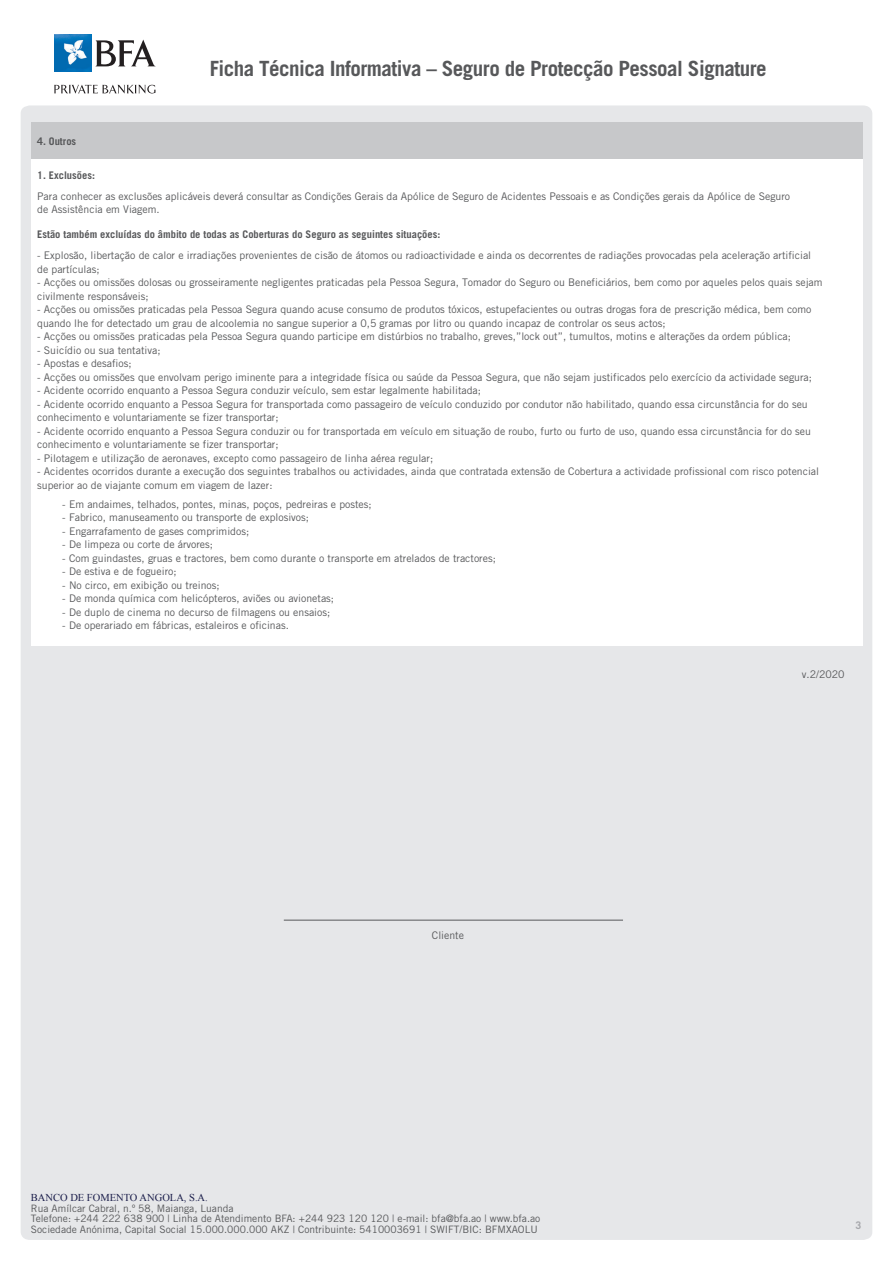
<style>
.page{position:relative;width:893px;height:1263px;background:#fff}
.page>*{position:absolute;margin:0;border:0;box-sizing:border-box;transform-origin:0 0}
.t1{font:700 21px "Trade Gothic";letter-spacing:-.025em;color:#57585a}
.t2{font:10.5px/13.5px "Trade Gothic";color:#57585a}
.t3{font:700 10.5px "Trade Gothic";color:#57585a}
.t4{font:10.5px "Times New Roman";color:#1a1d4a}
.t5{font:700 10.5px "Trade Gothic";color:#a8a9ad}
.t6{font:10.2px/10.5px "Trade Gothic";color:#57585a}
</style>
<div class="page">
<div style="left:21px;top:105px;width:851px;height:1135px;background:#e6e7e9"></div>
<img style="left:54px;top:35px;width:37px;height:37px">
<svg style="left:54px;top:85px;width:102px;height:9px"></svg>
<svg style="left:95px;top:40px;width:60px;height:26px"></svg>
<div style="left:31px;top:122px;width:832px;height:524px;background:#fff"></div>
<div style="left:31px;top:122px;width:831px;height:37px;background:#c7c8ca"></div>
<hr style="left:284px;top:920px;width:339px;height:1px;background:#57585a">
<h1 class="t1" style="left:210px;top:56px;width:558px">Ficha Técnica Informativa – Seguro de Protecção Pessoal Signature</h1>
<p class="t3" style="left:37px;top:134px;width:41px">4. Outros</p>
<p class="t3" style="left:37px;top:169px;width:59px">1. Exclusões:</p>
<p class="t2" style="left:37px;top:190px;width:754px;line-height:12.6px">Para conhecer as exclusões aplicáveis deverá consultar as Condições Gerais da Apólice de Seguro de Acidentes Pessoais e as Condições gerais da Apólice de Seguro de Assistência em Viagem.</p>
<p class="t3" style="left:37px;top:228px;width:405px">Estão também excluídas do âmbito de todas as Coberturas do Seguro as seguintes situações:</p>
<p class="t2" style="left:37px;top:249px;width:775px">- Explosão, libertação de calor e irradiações provenientes de cisão de átomos ou radioactividade e ainda os decorrentes de radiações provocadas pela aceleração artificial de partículas;</p>
<p class="t2" style="left:37px;top:276px;width:787px">- Acções ou omissões dolosas ou grosseiramente negligentes praticadas pela Pessoa Segura, Tomador do Seguro ou Beneficiários, bem como por aqueles pelos quais sejam civilmente responsáveis;</p>
<p class="t2" style="left:37px;top:303px;width:776px">- Acções ou omissões praticadas pela Pessoa Segura quando acuse consumo de produtos tóxicos, estupefacientes ou outras drogas fora de prescrição médica, bem como quando lhe for detectado um grau de alcoolemia no sangue superior a 0,5 gramas por litro ou quando incapaz de controlar os seus actos;</p>
<p class="t2" style="left:37px;top:330px;width:755px">- Acções ou omissões praticadas pela Pessoa Segura quando participe em distúrbios no trabalho, greves,”lock out”, tumultos, motins e alterações da ordem pública;</p>
<p class="t2" style="left:37px;top:343px;width:125px">- Suicídio ou sua tentativa;</p>
<p class="t2" style="left:37px;top:357px;width:96px">- Apostas e desafios;</p>
<p class="t2" style="left:37px;top:370px;width:776px">- Acções ou omissões que envolvam perigo iminente para a integridade física ou saúde da Pessoa Segura, que não sejam justificados pelo exercício da actividade segura;</p>
<p class="t2" style="left:37px;top:384px;width:445px">- Acidente ocorrido enquanto a Pessoa Segura conduzir veículo, sem estar legalmente habilitada;</p>
<p class="t2" style="left:37px;top:397px;width:772px">- Acidente ocorrido enquanto a Pessoa Segura for transportada como passageiro de veículo conduzido por condutor não habilitado, quando essa circunstância for do seu conhecimento e voluntariamente se fizer transportar;</p>
<p class="t2" style="left:37px;top:424px;width:775px">- Acidente ocorrido enquanto a Pessoa Segura conduzir ou for transportada em veículo em situação de roubo, furto ou furto de uso, quando essa circunstância for do seu conhecimento e voluntariamente se fizer transportar;</p>
<p class="t2" style="left:37px;top:451px;width:397px">- Pilotagem e utilização de aeronaves, excepto como passageiro de linha aérea regular;</p>
<p class="t2" style="left:37px;top:465px;width:783px">- Acidentes ocorridos durante a execução dos seguintes trabalhos ou actividades, ainda que contratada extensão de Cobertura a actividade profissional com risco potencial superior ao de viajante comum em viagem de lazer:</p>
<p class="t2" style="left:62px;top:497px;width:311px">- Em andaimes, telhados, pontes, minas, poços, pedreiras e postes;</p>
<p class="t2" style="left:62px;top:511px;width:248px">- Fabrico, manuseamento ou transporte de explosivos;</p>
<p class="t2" style="left:62px;top:524px;width:188px">- Engarrafamento de gases comprimidos;</p>
<p class="t2" style="left:62px;top:538px;width:152px">- De limpeza ou corte de árvores;</p>
<p class="t2" style="left:62px;top:551px;width:435px">- Com guindastes, gruas e tractores, bem como durante o transporte em atrelados de tractores;</p>
<p class="t2" style="left:62px;top:565px;width:116px">- De estiva e de fogueiro;</p>
<p class="t2" style="left:62px;top:578px;width:159px">- No circo, em exibição ou treinos;</p>
<p class="t2" style="left:62px;top:592px;width:273px">- De monda química com helicópteros, aviões ou avionetas;</p>
<p class="t2" style="left:62px;top:605px;width:270px">- De duplo de cinema no decurso de filmagens ou ensaios;</p>
<p class="t2" style="left:62px;top:619px;width:228px">- De operariado em fábricas, estaleiros e oficinas.</p>
<p class="t2" style="left:802px;top:667px;width:44px">v.2/2020</p>
<p class="t2" style="left:432px;top:928px;width:34px">Cliente</p>
<p class="t4" style="left:31px;top:1190px;width:178px">BANCO DE FOMENTO ANGOLA, S.A.</p>
<p class="t6" style="left:31px;top:1202px;width:511px">Rua Amílcar Cabral, n.º 58, Maianga, Luanda<br>Telefone: +244 222 638 900 | Linha de Atendimento BFA: +244 923 120 120 | e-mail: bfa@bfa.ao | www.bfa.ao<br>Sociedade Anónima, Capital Social 15.000.000.000 AKZ | Contribuinte: 5410003691 | SWIFT/BIC: BFMXAOLU</p>
<p class="t5" style="left:855px;top:1219px;width:7px">3</p>
<p class="t5" style="left:855px;top:1219px;width:7px">2</p>
</div>
